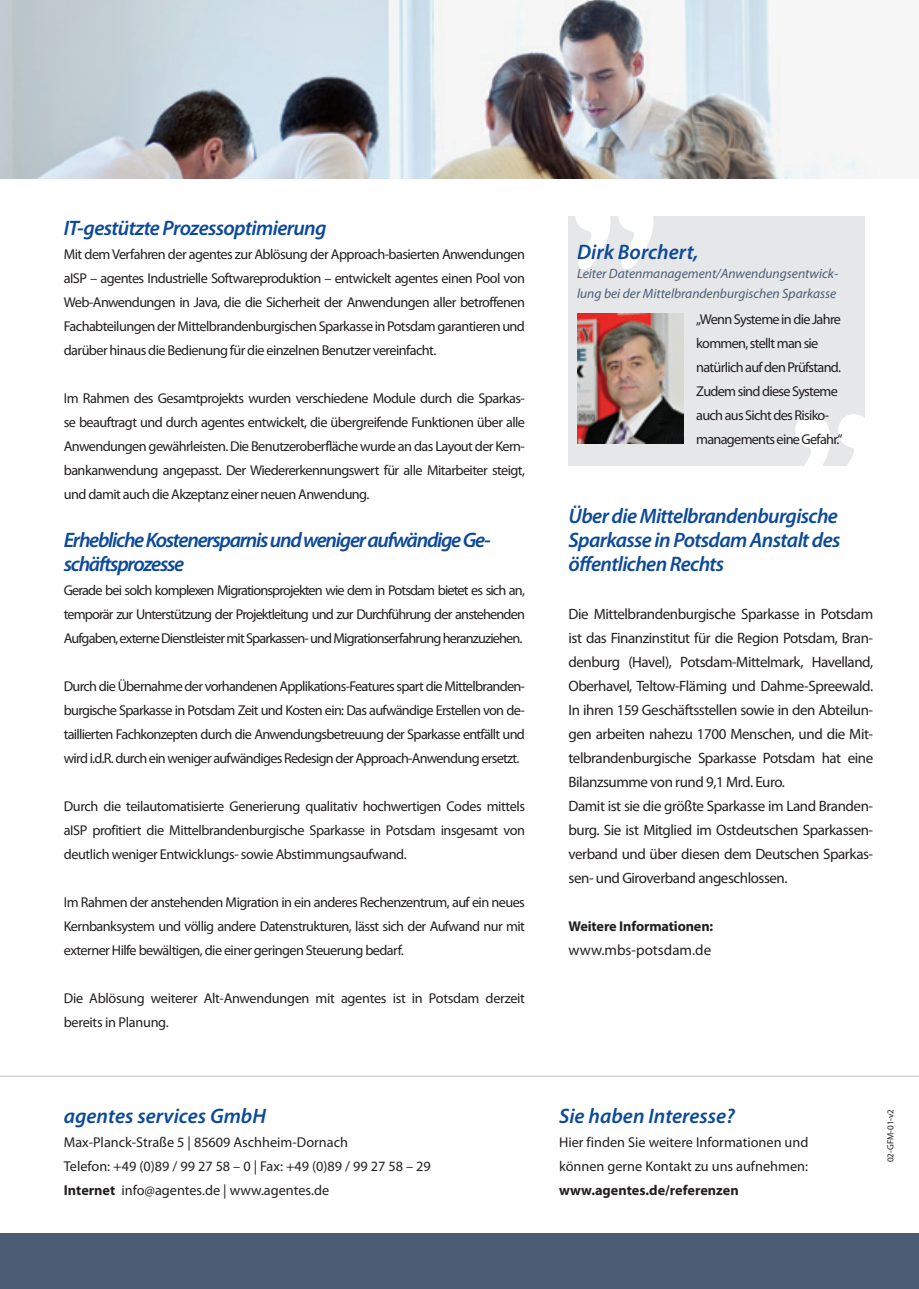
<style>
.page{position:relative;width:919px;height:1289px;background:#fff}
.page>*{position:absolute;margin:0;border:0;box-sizing:border-box;transform-origin:0 0}
.Absatzüberschriften{font:italic 600 21px/24px "Myriad Pro";letter-spacing:-.03em;color:#0d499a;text-align:justify}
.Absatzüberschriften-2{font:italic 600 21px/24px "Myriad Pro";letter-spacing:-.06em;color:#0d499a}
.Absatzüberschriften-3{font:italic 600 21px "Myriad Pro";color:#0d499a}
.t1{font:15px/24px "Myriad Pro";letter-spacing:-.03em;color:#231f20;text-align:justify}
.t2{font:15px "Myriad Pro";color:#231f20}
.Headline_blau{font:14.25px/24px "Myriad Pro";letter-spacing:-.04em;color:#231f20;text-align:justify}
.Headline_blau-2{font:14.25px/24px "Myriad Pro";color:#231f20}
.Headline_blau-3{font:14.25px/24px "Myriad Pro";letter-spacing:-.02em;color:#231f20}
.t3{font:700 14.25px "Myriad Pro";letter-spacing:-.01em;color:#231f20}
.Absatzüberschriften-4{font:italic 13.5px/19.5px "Myriad Pro";color:#4a5d75}
.t4{font:9px "Myriad Pro";color:#231f20}
.s1{font-weight:700}
</style>
<div class="page">
<img style="left:0;top:0;width:877px;height:179px">
<hr style="left:0;top:1075px;width:918px;height:1px;background:#d1d2d4">
<div style="left:0;top:1233px;width:918px;height:55px;background:#4a5d75"></div>
<div style="left:568px;top:216px;width:296px;height:250px;background:#e6e7e9"></div>
<svg style="left:795px;top:414px;width:70px;height:52px"></svg>
<svg style="left:575px;top:216px;width:78px;height:53px"></svg>
<img style="left:577px;top:314px;width:106px;height:129px">
<p class="Absatzüberschriften" style="left:64px;top:215px;width:264px">IT-gestützte Prozessoptimierung</p>
<p class="Headline_blau" style="left:64px;top:242px;width:462px">Mit dem Verfahren der agentes zur Ablösung der Approach-basierten Anwendungen aISP – agentes Industrielle Softwareproduktion – entwickelt agentes einen Pool von Web-Anwendungen in Java, die die Sicherheit der Anwendungen aller betroffenen Fachabteilungen der Mittelbrandenburgischen Sparkasse in Potsdam garantieren und darüber hinaus die Bedienung für die einzelnen Benutzer vereinfacht.</p>
<p class="Headline_blau" style="left:64px;top:386px;width:462px">Im Rahmen des Gesamtprojekts wurden verschiedene Module durch die Sparkas&shy;se beauftragt und durch agentes entwickelt, die übergreifende Funktionen über alle Anwendungen gewährleisten. Die Benutzeroberfläche wurde an das Layout der Kern&shy;bankanwendung angepasst. Der Wiedererkennungswert für alle Mitarbeiter steigt, und damit auch die Akzeptanz einer neuen Anwendung.</p>
<p class="Absatzüberschriften-2" style="left:64px;top:527px;width:428px">Erhebliche Kostenersparnis und weniger aufwändige Ge&shy;schäftsprozesse</p>
<p class="Headline_blau" style="left:64px;top:578px;width:462px">Gerade bei solch komplexen Migrationsprojekten wie dem in Potsdam bietet es sich an, temporär zur Unterstützung der Projektleitung und zur Durchführung der anstehenden Aufgaben, externe Dienstleister mit Sparkassen- und Migrationserfahrung heranzuziehen.</p>
<p class="Headline_blau" style="left:64px;top:674px;width:462px">Durch die Übernahme der vorhandenen Applikations-Features spart die Mittelbranden&shy;burgische Sparkasse in Potsdam Zeit und Kosten ein: Das aufwändige Erstellen von de&shy;taillierten Fachkonzepten durch die Anwendungsbetreuung der Sparkasse entfällt und wird i.d.R. durch ein weniger aufwändiges Redesign der Approach-Anwendung ersetzt.</p>
<p class="Headline_blau" style="left:64px;top:794px;width:462px">Durch die teilautomatisierte Generierung qualitativ hochwertigen Codes mittels aISP profitiert die Mittelbrandenburgische Sparkasse in Potsdam insgesamt von deutlich weniger Entwicklungs- sowie Abstimmungsaufwand.</p>
<p class="Headline_blau" style="left:64px;top:890px;width:462px">Im Rahmen der anstehenden Migration in ein anderes Rechenzentrum, auf ein neues Kernbanksystem und völlig andere Datenstrukturen, lässt sich der Aufwand nur mit externer Hilfe bewältigen, die einer geringen Steuerung bedarf.</p>
<p class="Headline_blau-3" style="left:64px;top:986px;width:462px">Die Ablösung weiterer Alt-Anwendungen mit agentes ist in Potsdam derzeit bereits in Planung.</p>
<p class="Absatzüberschriften-3" style="left:64px;top:1102px;width:204px">agentes services GmbH</p>
<p class="Headline_blau-2" style="left:64px;top:1130px;width:286px">Max-Planck-Straße 5 | 85609 Aschheim-Dornach</p>
<p class="Headline_blau-2" style="left:64px;top:1154px;width:368px">Telefon: +49 (0)89 / 99 27 58 – 0 | Fax: +49 (0)89 / 99 27 58 – 29</p>
<p class="Headline_blau-2" style="left:64px;top:1178px;width:267px"><span class="s1">Internet</span> info@agentes.de | www.agentes.de</p>
<p class="Absatzüberschriften-3" style="left:577px;top:238px;width:123px">Dirk Borchert,</p>
<p class="Absatzüberschriften-4" style="left:577px;top:264px;width:263px">Leiter Datenmanagement/Anwendungsentwick&shy;lung bei der Mittelbrandenburgischen Sparkasse</p>
<p class="Headline_blau" style="left:696px;top:307px;width:148px;text-align:left">„Wenn Systeme in die Jahre kommen, stellt man sie natürlich auf den Prüfstand.<br>Zudem sind diese Systeme auch aus Sicht des Risiko&shy;managements eine Gefahr.“</p>
<p class="Absatzüberschriften" style="left:568px;top:503px;width:273px">Über die Mittelbrandenburgische Sparkasse in Potsdam Anstalt des öffentlichen Rechts</p>
<p class="t1" style="left:568px;top:601px;width:306px">Die Mittelbrandenburgische Sparkasse in Potsdam ist das Finanzinstitut für die Region Potsdam, Bran&shy;denburg (Havel), Potsdam-Mittelmark, Havelland, Oberhavel, Teltow-Fläming und Dahme-Spreewald.<br>In ihren 159 Geschäftsstellen sowie in den Abteilun&shy;gen arbeiten nahezu 1700 Menschen, und die Mit&shy;telbrandenburgische Sparkasse Potsdam hat eine Bilanzsumme von rund 9,1 Mrd. Euro.</p>
<p class="t1" style="left:568px;top:793px;width:306px">Damit ist sie die größte Sparkasse im Land Branden&shy;burg. Sie ist Mitglied im Ostdeutschen Sparkassen&shy;verband und über diesen dem Deutschen Sparkas&shy;sen- und Giroverband angeschlossen.</p>
<p class="t3" style="left:568px;top:917px;width:146px">Weitere Informationen:</p>
<p class="t2" style="left:568px;top:940px;width:144px">www.mbs-potsdam.de</p>
<p class="Absatzüberschriften-3" style="left:559px;top:1102px;width:177px">Sie haben Interesse?</p>
<p class="Headline_blau-2" style="left:559px;top:1130px;width:251px">Hier finden Sie weitere Informationen und können gerne Kontakt zu uns aufnehmen:</p>
<p class="t3" style="left:559px;top:1181px;width:181px">www.agentes.de/referenzen</p>
<p class="t4" style="left:884px;top:1162px;width:55px;rotate:-90deg">02-GFM-01-v2</p>
</div>
